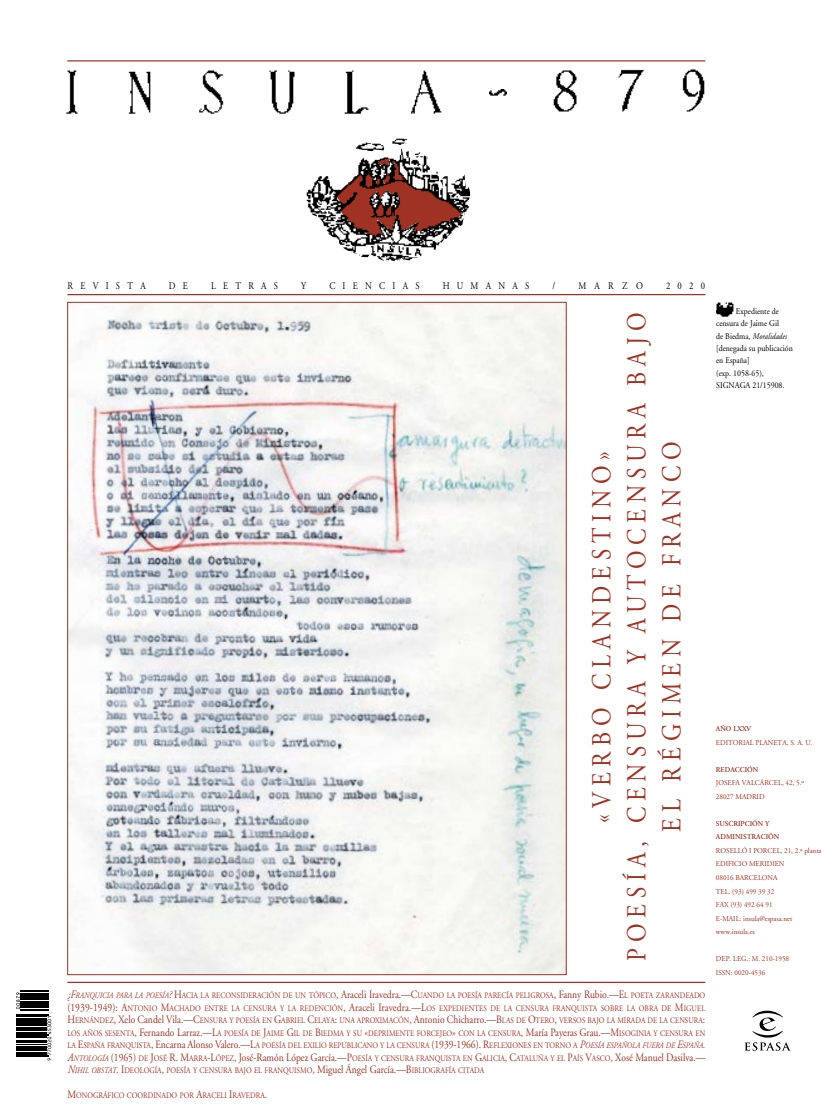
<style>
.page{position:relative;width:840px;height:1120px;background:#fff}
.page>*{position:absolute;margin:0;border:0;box-sizing:border-box;transform-origin:0 0}
.t1{font:27.5px/35px "Adobe Garamond";letter-spacing:.25em;color:#a03223;text-align:center;scale:.85 1}
.t2{font:10.12px "Adobe Garamond";letter-spacing:.96em;color:#000;scale:.85 1}
.t3{font:8.75px/12.2px "Adobe Garamond";color:#000;scale:.9 1}
.t4{font:8.5px/12.5px "Adobe Garamond";color:#a03223;text-align:justify;scale:.85 1}
.t5{font:7.5px/13.5px "Adobe Garamond";color:#a03223;scale:.95 1}
.t6{font:600 7.5px/13.5px "Adobe Garamond";color:#a03223;scale:.95 1}
.s1{font-style:italic}
.s2{font-style:italic;font-size:11.25px}
.s3{font-size:11.25px}
</style>
<div class="page">
<img style="left:306px;top:138px;width:144px;height:123px">
<svg style="left:744px;top:1010px;width:46px;height:40px"></svg>
<img style="left:66px;top:70px;width:376px;height:44px">
<img style="left:489px;top:89px;width:18px;height:7px">
<img style="left:553px;top:70px;width:24px;height:42px">
<img style="left:618px;top:69px;width:25px;height:43px">
<img style="left:682px;top:69px;width:23px;height:43px">
<hr style="left:67px;top:294px;width:638px;height:1px;background:#a03223">
<svg style="left:16px;top:990px;width:35px;height:70px"></svg>
<img style="left:69px;top:304px;width:495px;height:669px">
<hr style="left:67px;top:60px;width:638px;height:1px;background:#a03223">
<hr style="left:67px;top:981px;width:638px;height:2px;background:#a03223">
<img style="left:716px;top:302px;width:18px;height:15px">
<p class="t2" style="left:67px;top:281px;width:94px">R E V I S T A</p>
<p class="t2" style="left:169px;top:281px;width:24px">D E</p>
<p class="t2" style="left:211px;top:281px;width:80px">L E T R A S</p>
<p class="t2" style="left:301px;top:281px;width:7px">Y</p>
<p class="t2" style="left:329px;top:281px;width:108px">C I E N C I A S</p>
<p class="t2" style="left:443px;top:281px;width:103px">H U M A N A S</p>
<p class="t2" style="left:552px;top:281px;width:5px">/</p>
<p class="t2" style="left:578px;top:281px;width:77px">MARZO</p>
<p class="t2" style="left:666px;top:281px;width:47px">2 0 2 0</p>
<h1 class="t1" style="left:585px;top:960px;width:764px;rotate:-90deg">«VERBO CLANDESTINO»<br>POESÍA, CENSURA Y AUTOCENSURA BAJO<br>EL RÉGIMEN DE FRANCO</h1>
<p class="t3" style="left:716px;top:305px;width:87px;text-indent:20px">Expediente de censura de Jaime Gil<br>de Biedma, <span class="s1">Moralidades </span>[denegada su publicación en España]<br>(exp. 1058-65),<br>SIGNAGA 21/15908.</p>
<p class="t6" style="left:716px;top:722px;width:39px">AÑO LXXV</p>
<p class="t5" style="left:716px;top:736px;width:103px">EDITORIAL PLANETA, S. A. U.</p>
<p class="t6" style="left:716px;top:763px;width:46px">REDACCIÓN</p>
<p class="t5" style="left:716px;top:776px;width:95px">JOSEFA VALCÁRCEL, 42, 5.º<br>28027 MADRID</p>
<p class="t6" style="left:716px;top:817px;width:68px">SUSCRIPCIÓN Y<br>ADMINISTRACIÓN</p>
<p class="t5" style="left:716px;top:844px;width:112px">ROSELLÓ I PORCEL, 21, 2.ª planta<br>EDIFICIO MERIDIEN<br>08016 BARCELONA<br>TEL. (93) 499 39 32<br>FAX (93) 492 64 91<br>E-MAIL: insula@espasa.net www.insula.es</p>
<p class="t5" style="left:716px;top:952px;width:79px">DEP. LEG.: M. 210-1958<br>ISSN: 0020-4536</p>
<p class="t4" style="left:67px;top:989px;width:752px"><span class="s2">¿F</span><span class="s1">RANQUICIA PARA LA POESÍA</span><span class="s2">?</span> <span class="s3">H</span>ACIA LA RECONSIDERACIÓN DE UN TÓPICO<span class="s3">,</span> <span class="s3">Araceli Iravedra.</span><span class="s3">—C</span>UANDO LA POESÍA PARECÍA PELIGROSA<span class="s3">,</span> <span class="s3">Fanny Rubio.</span><span class="s3">—E</span>L POETA ZARANDEADO <span class="s3">(1939-1949): A</span>NTONIO <span class="s3">M</span>ACHADO ENTRE LA CENSURA Y LA REDENCIÓN<span class="s3">,</span> <span class="s3">Araceli Iravedra.</span><span class="s3">—L</span>OS EXPEDIENTES DE LA CENSURA FRANQUISTA SOBRE LA OBRA DE <span class="s3">M</span>IGUEL <span class="s3">H</span>ERNÁNDEZ<span class="s3">,</span> <span class="s3">Xelo Candel Vila.</span><span class="s3">—C</span>ENSURA Y POESÍA EN <span class="s3">G</span>ABRIEL <span class="s3">C</span>ELAYA<span class="s3">:</span> UNA APROXIMACÓN<span class="s3">,</span> <span class="s3">Antonio Chicharro.</span><span class="s3">—B</span>LAS DE <span class="s3">O</span>TERO<span class="s3">,</span> VERSOS BAJO LA MIRADA DE LA CENSURA<span class="s3">:<br></span>LOS AÑOS SESENTA<span class="s3">,</span> <span class="s3">Fernando Larraz.</span><span class="s3">—L</span>A POESÍA DE <span class="s3">J</span>AIME <span class="s3">G</span>IL DE <span class="s3">B</span>IEDMA Y SU <span class="s3">«</span>DEPRIMENTE FORCEJEO<span class="s3">»</span> CON LA CENSURA<span class="s3">,</span> <span class="s3">María Payeras Grau.</span><span class="s3">—M</span>ISOGINIA Y CENSURA EN LA <span class="s3">E</span>SPAÑA FRANQUISTA<span class="s3">,</span> <span class="s3">Encarna Alonso Valero.</span><span class="s3">—L</span>A POESÍA DEL EXILIO REPUBLICANO Y LA CENSURA <span class="s3">(1939-1966). R</span>EFLEXIONES EN TORNO A <span class="s2">P</span><span class="s1">OESÍA ESPAÑOLA FUERA DE</span> <span class="s2">E</span><span class="s1">SPAÑA</span><span class="s2">.<br>A</span><span class="s1">NTOLOGÍA</span> <span class="s3">(1965)</span> DE <span class="s3">J</span>OSÉ <span class="s3">R. M</span>ARRA<span class="s3">-L</span>ÓPEZ<span class="s3">,</span> <span class="s3">José-Ramón López García.</span><span class="s3">—P</span>OESÍA Y CENSURA FRANQUISTA EN <span class="s3">G</span>ALICIA<span class="s3">, C</span>ATALUÑA Y EL <span class="s3">P</span>AÍS <span class="s3">V</span>ASCO<span class="s3">,</span> <span class="s3">Xosé Manuel Dasilva.</span><span class="s3">— </span><span class="s2">N</span><span class="s1">IHIL OBSTAT</span><span class="s2">.</span> <span class="s3">I</span>DEOLOGÍA<span class="s3">,</span> POESÍA Y CENSURA BAJO EL FRANQUISMO<span class="s3">,</span> <span class="s3">Miguel Ángel García.</span><span class="s3">—B</span>IBLIOGRAFÍA CITADA</p>
<p class="t4" style="left:67px;top:1089px;width:237px"><span class="s3">M</span>ONOGRÁFICO COORDINADO POR <span class="s3">A</span>RACELI <span class="s3">I</span>RAVEDRA<span class="s3">.</span></p>
</div>
